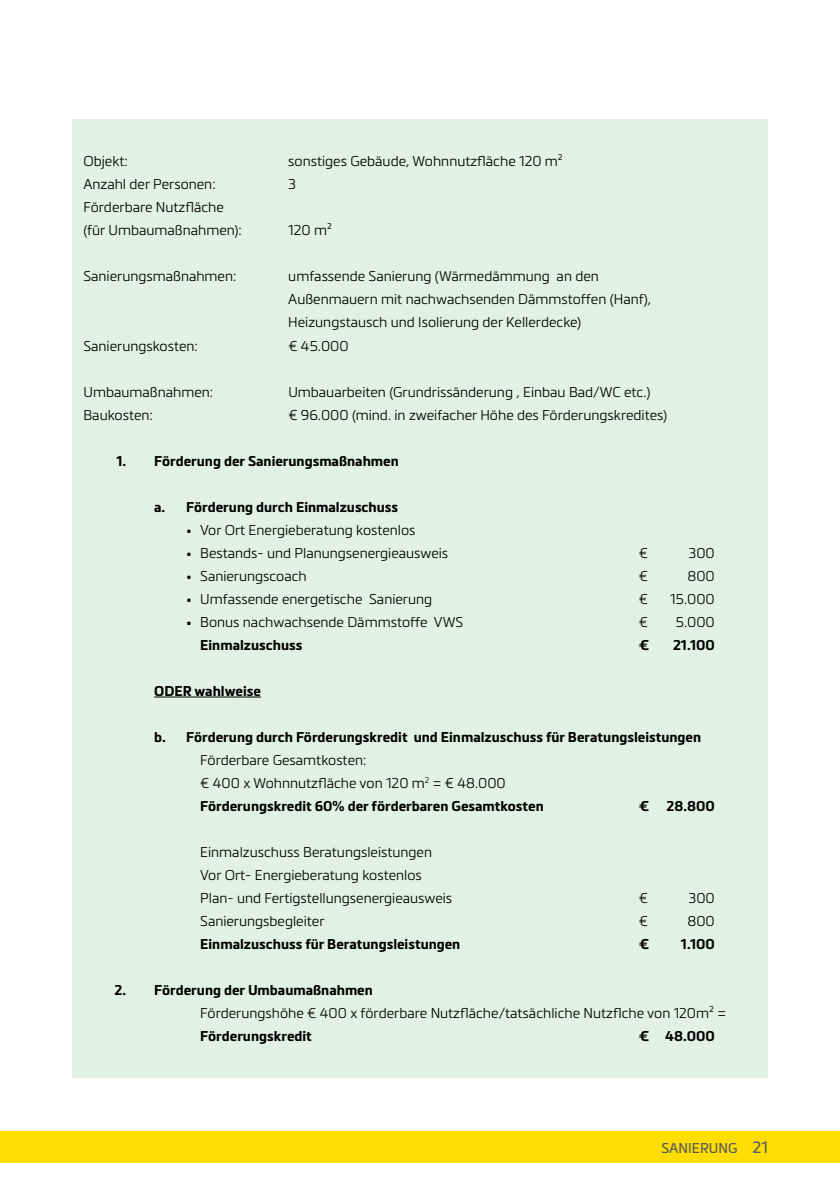
<style>
.page{position:relative;width:840px;height:1191px;background:#fff}
.page>*{position:absolute;margin:0;border:0;box-sizing:border-box;transform-origin:0 0}
.t1{font:300 14px/23px "Metronic Land Kaernten";color:#000}
.t2{font:700 14px "Metronic Land Kaernten";color:#000}
.t3{font:14px "Metronic Land Kaernten";color:#58595b}
.s1{font-size:16px}
</style>
<div class="page">
<div style="left:0;top:1130px;width:839px;height:32px;background:#fd0"></div>
<div style="left:72px;top:119px;width:695px;height:958px;background:#e1f1e6"></div>
<hr style="left:154px;top:696px;width:107px;height:1px;background:#000">
<p class="t1" style="left:83px;top:149px;width:46px">Objekt:</p>
<p class="t1" style="left:288px;top:149px;width:276px">sonstiges Gebäude, Wohnnutzfläche 120 m²</p>
<p class="t1" style="left:83px;top:172px;width:134px">Anzahl der Personen:</p>
<p class="t1" style="left:288px;top:172px;width:9px">3</p>
<p class="t1" style="left:83px;top:195px;width:160px">Förderbare Nutzfläche (für Umbaumaßnahmen):</p>
<p class="t1" style="left:288px;top:218px;width:45px">120 m²</p>
<p class="t1" style="left:83px;top:264px;width:154px">Sanierungsmaßnahmen:</p>
<p class="t1" style="left:288px;top:264px;width:364px">umfassende Sanierung (Wärmedämmung an den<br>Außenmauern mit nachwachsenden Dämmstoffen (Hanf),<br>Heizungstausch und Isolierung der Kellerdecke)</p>
<p class="t1" style="left:83px;top:333px;width:116px">Sanierungskosten:</p>
<p class="t1" style="left:288px;top:333px;width:62px">€ 45.000</p>
<p class="t1" style="left:83px;top:379px;width:131px">Umbaumaßnahmen:</p>
<p class="t1" style="left:288px;top:379px;width:363px">Umbauarbeiten (Grundrissänderung , Einbau Bad/WC etc.)</p>
<p class="t1" style="left:83px;top:402px;width:71px">Baukosten:</p>
<p class="t1" style="left:288px;top:402px;width:380px">€ 96.000 (mind. in zweifacher Höhe des Förderungskredites)</p>
<p class="t2" style="left:116px;top:452px;width:29px">1. F</p>
<p class="t2" style="left:162px;top:452px;width:238px">örderung der Sanierungsmaßnahmen</p>
<p class="t2" style="left:154px;top:498px;width:245px">a. Förderung durch Einmalzuschuss</p>
<p class="t1" style="left:186px;top:517px;width:231px">• Vor Ort Energieberatung kostenlos</p>
<p class="t1" style="left:186px;top:540px;width:263px">• Bestands- und Planungsenergieausweis</p>
<p class="t1" style="left:638px;top:540px;width:11px">€</p>
<p class="t1" style="left:688px;top:540px;width:28px">300</p>
<p class="t1" style="left:186px;top:563px;width:122px">• Sanierungscoach</p>
<p class="t1" style="left:638px;top:563px;width:11px">€</p>
<p class="t1" style="left:687px;top:563px;width:29px">800</p>
<p class="t1" style="left:186px;top:586px;width:247px">• Umfassende energetische Sanierung</p>
<p class="t1" style="left:638px;top:586px;width:11px">€</p>
<p class="t1" style="left:670px;top:586px;width:46px">15.000</p>
<p class="t1" style="left:186px;top:609px;width:278px">• Bonus nachwachsende Dämmstoffe VWS</p>
<p class="t1" style="left:638px;top:609px;width:11px">€</p>
<p class="t1" style="left:675px;top:609px;width:40px">5.000</p>
<p class="t2" style="left:83px;top:636px;width:26px">E</p>
<p class="t2" style="left:208px;top:636px;width:95px">inmalzuschuss</p>
<p class="t2" style="left:638px;top:636px;width:12px">€</p>
<p class="t2" style="left:672px;top:636px;width:43px">21.100</p>
<p class="t2" style="left:154px;top:682px;width:11px">ODER</p>
<p class="t2" style="left:194px;top:682px;width:68px">wahlweise</p>
<p class="t2" style="left:154px;top:728px;width:548px">b. Förderung durch Förderungskredit und Einmalzuschuss für Beratungsleistungen</p>
<p class="t1" style="left:200px;top:747px;width:307px">Förderbare Gesamtkosten:<br>€ 400 x Wohnnutzfläche von 120 m<sup>2</sup> = € 48.000</p>
<p class="t2" style="left:83px;top:797px;width:26px">F</p>
<p class="t2" style="left:208px;top:797px;width:337px">örderungskredit 60% der förderbaren Gesamtkosten</p>
<p class="t2" style="left:638px;top:797px;width:78px">€ 28.800</p>
<p class="t1" style="left:200px;top:839px;width:253px">Einmalzuschuss Beratungsleistungen<br>Vor Ort- Energieberatung kostenlos<br>Plan- und Fertigstellungsenergieausweis</p>
<p class="t1" style="left:638px;top:885px;width:11px">€</p>
<p class="t1" style="left:688px;top:885px;width:28px">300</p>
<p class="t1" style="left:200px;top:908px;width:126px">Sanierungsbegleiter</p>
<p class="t1" style="left:638px;top:908px;width:11px">€</p>
<p class="t1" style="left:687px;top:908px;width:29px">800</p>
<p class="t2" style="left:83px;top:935px;width:26px">E</p>
<p class="t2" style="left:208px;top:935px;width:253px">inmalzuschuss für Beratungsleistungen</p>
<p class="t2" style="left:638px;top:935px;width:12px">€</p>
<p class="t2" style="left:680px;top:935px;width:35px">1.100</p>
<p class="t2" style="left:114px;top:981px;width:31px">2. F</p>
<p class="t2" style="left:162px;top:981px;width:212px">örderung der Umbaumaßnahmen</p>
<p class="t1" style="left:200px;top:1000px;width:527px">Förderungshöhe € 400 x förderbare Nutzfläche/tatsächliche Nutzflche von 120m² =</p>
<p class="t2" style="left:83px;top:1027px;width:26px">F</p>
<p class="t2" style="left:208px;top:1027px;width:105px">örderungskredit</p>
<p class="t2" style="left:638px;top:1027px;width:78px">€ 48.000</p>
<p class="t3" style="left:661px;top:1137px;width:108px">SANIERUNG <span class="s1">21</span></p>
</div>
